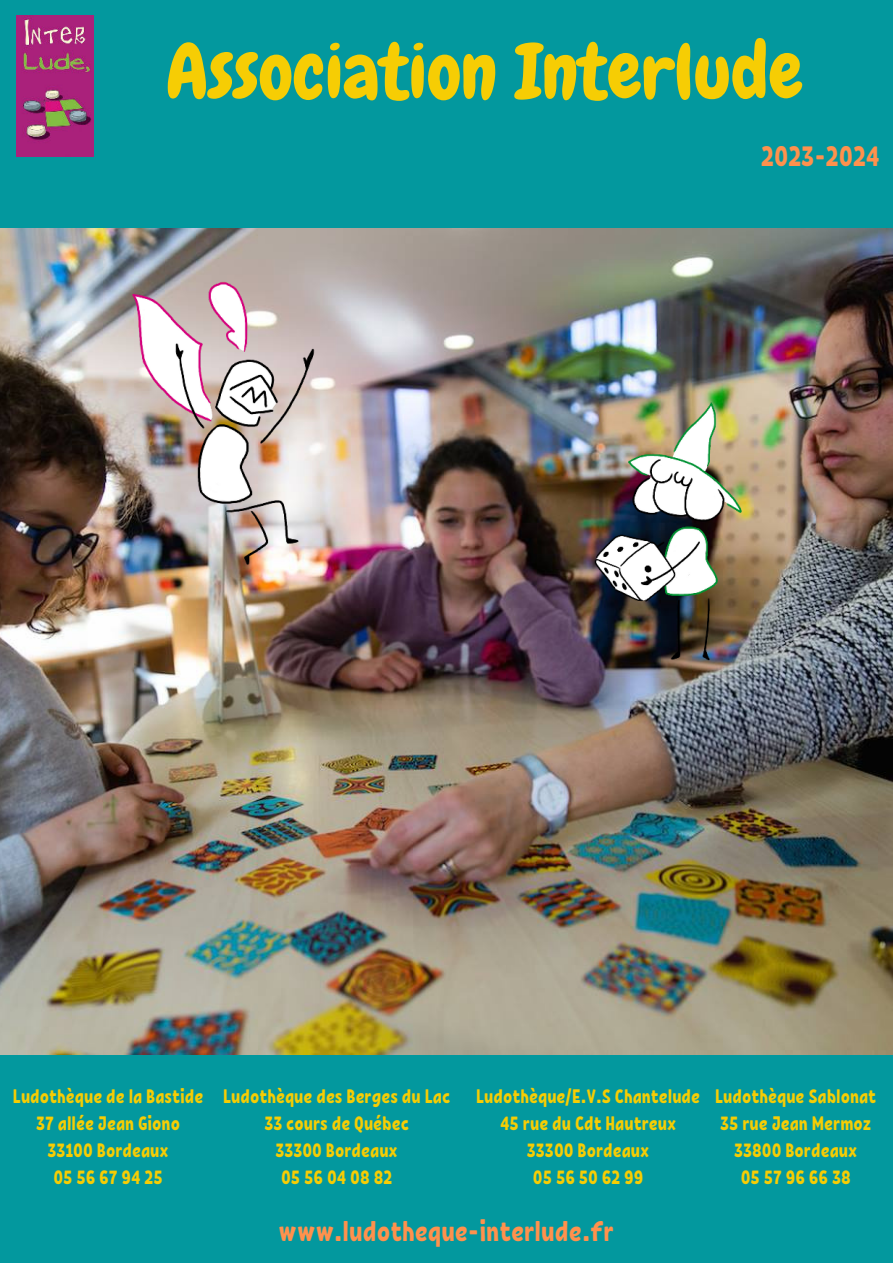
<style>
.page{position:relative;width:893px;height:1264px;background:#fff}
.page>*{position:absolute;margin:0;border:0;box-sizing:border-box;transform-origin:0 0}
.t1{font:76.8px "Chewy";color:#f6cd04}
.t2{font:28.5px "RF Krabuler";color:#ff914d}
.t3{font:19.5px/27px "RF Krabuler";color:#f6cd04;text-align:center}
</style>
<div class="page">
<div style="left:0;top:0;width:892px;height:1262px;background:#03989e"></div>
<img style="left:16px;top:15px;width:78px;height:141px">
<img style="left:0;top:228px;width:892px;height:826px">
<img style="left:568px;top:389px;width:201px;height:312px">
<img style="left:108px;top:257px;width:225px;height:342px">
<h1 class="t1" style="left:166px;top:23px;width:638px">Association Interlude</h1>
<h2 class="t2" style="left:761px;top:139px;width:120px">2023-2024</h2>
<p class="t3" style="left:13px;top:1082px;width:192px">Ludothèque de la Bastide<br>37 allée Jean Giono<br>33100 Bordeaux<br>05 56 67 94 25</p>
<p class="t3" style="left:223px;top:1082px;width:229px">Ludothèque des Berges du Lac<br>33 cours de Québec<br>33300 Bordeaux<br>05 56 04 08 82</p>
<p class="t3" style="left:715px;top:1082px;width:163px">Ludothèque Sablonat<br>35 rue Jean Mermoz<br>33800 Bordeaux<br>05 57 96 66 38</p>
<p class="t3" style="left:476px;top:1082px;width:225px">Ludothèque/E.V.S Chantelude<br>45 rue du Cdt Hautreux<br>33300 Bordeaux<br>05 56 50 62 99</p>
<h2 class="t2" style="left:278px;top:1213px;width:337px">www.ludotheque-interlude.fr</h2>
</div>
